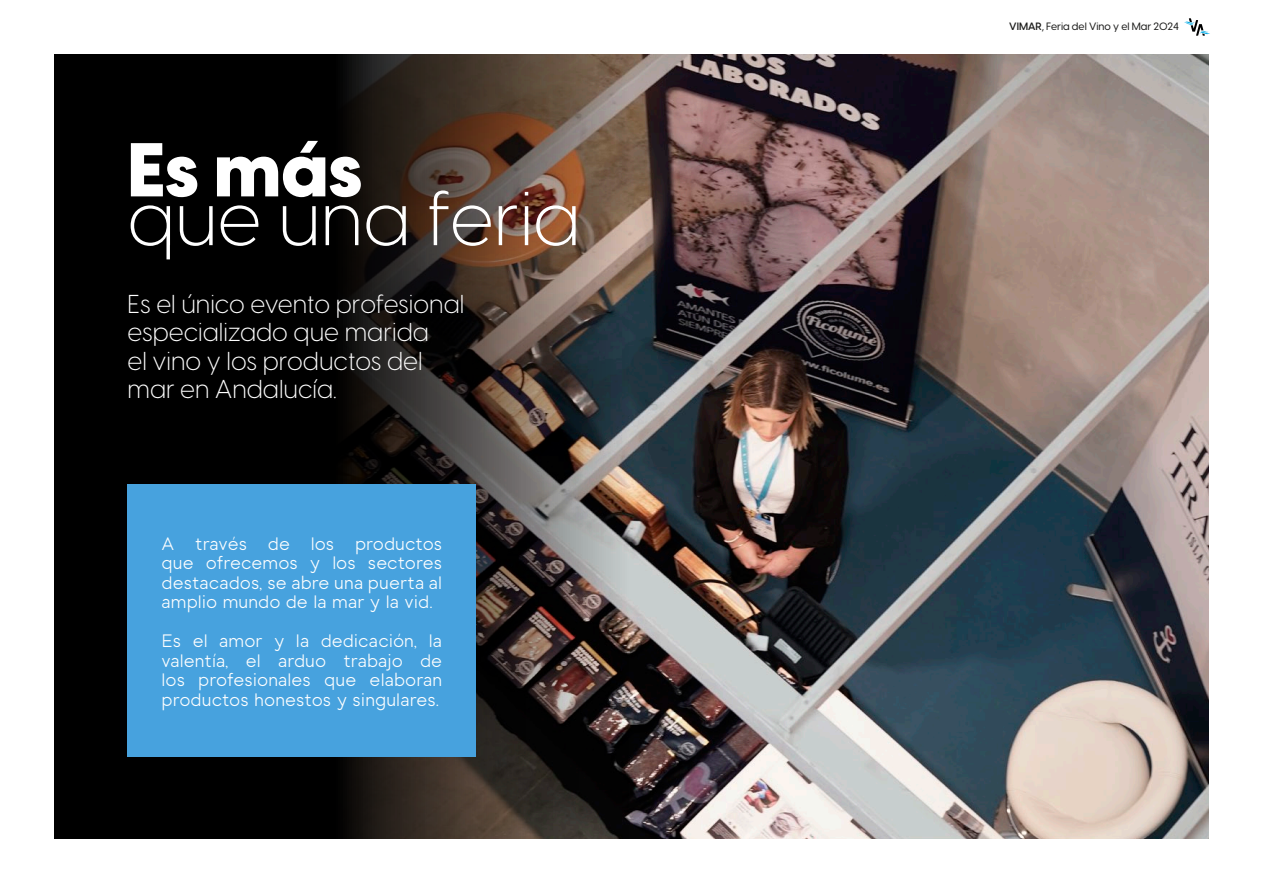
<style>
.page{position:relative;width:1263px;height:893px;background:#fff}
.page>*{position:absolute;margin:0;border:0;box-sizing:border-box;transform-origin:0 0}
.Work_Title{font:300 75px "Visby CF";color:#fff}
.Work_Title-2{font:800 75px "Visby CF";color:#fff}
.Work_Title-3{font:300 25.5px "Visby CF";color:#fff}
.Work_Title-4{font:18px/19.5px "Toma Sans";color:#fff;text-align:justify}
.t1{font:500 10.5px "Visby CF";color:#1b1b1a}
.s1{font-weight:600}
</style>
<div class="page">
<svg style="left:1184px;top:18px;width:26px;height:18px"></svg>
<img style="left:872px;top:54px;width:337px;height:785px">
<div style="left:54px;top:54px;width:236px;height:785px;background:#000"></div>
<img style="left:290px;top:54px;width:582px;height:785px">
<div style="left:128px;top:484px;width:348px;height:273px;background:#47a2de"></div>
<p class="Work_Title-2" style="left:128px;top:110px;width:236px">Es más</p>
<p class="Work_Title" style="left:128px;top:163px;width:454px">que una feria</p>
<p class="Work_Title-3" style="left:128px;top:285px;width:338px">Es el único evento profesional</p>
<p class="Work_Title-3" style="left:128px;top:313px;width:303px">especializado que marida</p>
<p class="Work_Title-3" style="left:128px;top:342px;width:297px">el vino y los productos del</p>
<p class="Work_Title-3" style="left:128px;top:370px;width:211px">mar en Andalucía.</p>
<p class="Work_Title-4" style="left:162px;top:532px;width:282px">A través de los productos que ofrecemos y los sectores destacados, se abre una puerta al amplio mundo de la mar y la vid.</p>
<p class="Work_Title-4" style="left:162px;top:630px;width:282px">Es el amor y la dedicación, la valentía, el arduo trabajo de los profesionales que elaboran productos honestos y singulares.</p>
<p class="t1" style="left:1009px;top:19px;width:171px"><span class="s1">VIMAR</span>, Feria del Vino y el Mar 2024</p>
</div>
